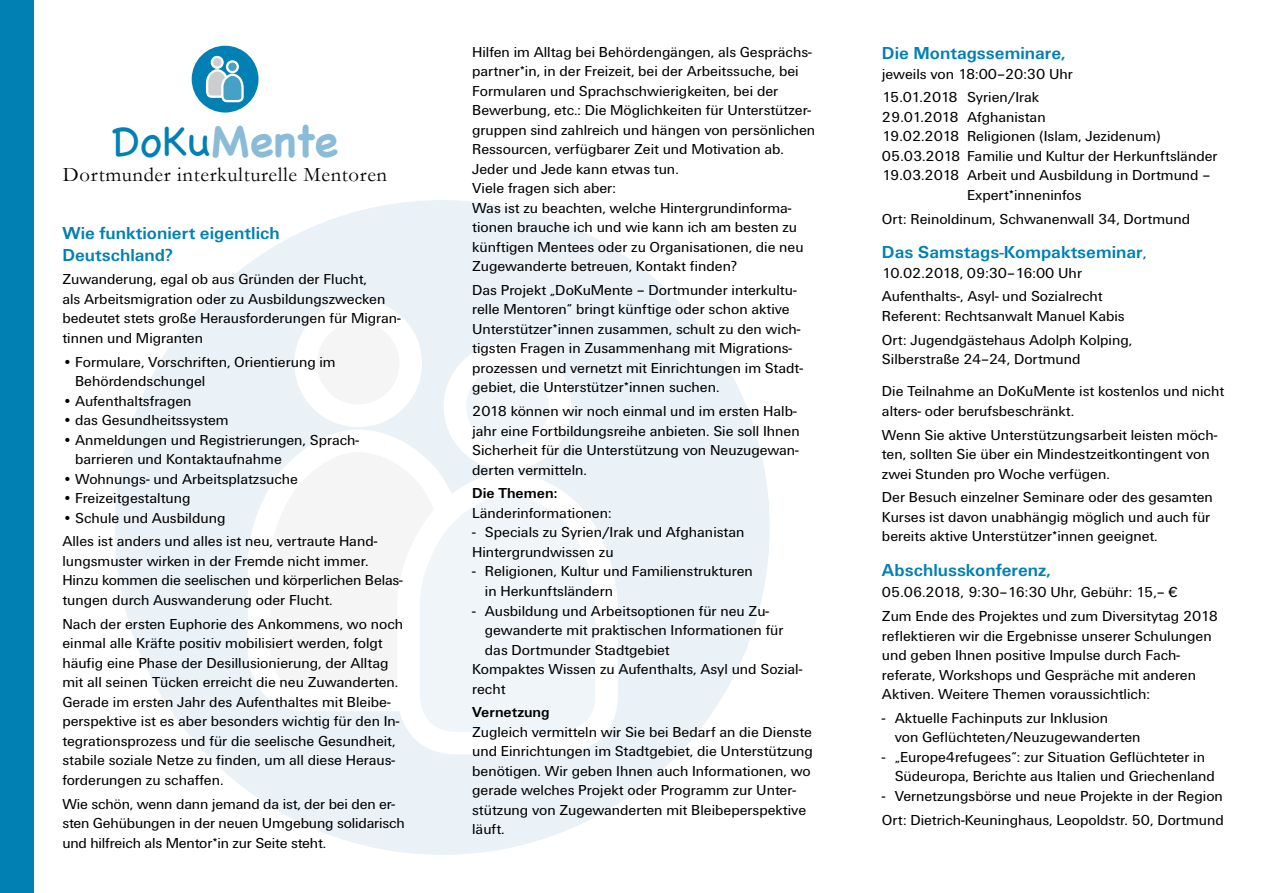
<style>
.page{position:relative;width:1263px;height:893px;background:#fff}
.page>*{position:absolute;margin:0;border:0;box-sizing:border-box;transform-origin:0 0}
.t1{font:700 43.8px "Chalkboard";letter-spacing:-.02em;color:#8abbd7}
.t2{font:20.7px "Garamond";letter-spacing:.03em;color:#000}
.Subhead{font:700 18px/21.6px "U001 T";color:#0080b3}
.Fließtext_linksbündi{font:700 18px "U001 T";color:#0080b3}
.Fließtext_linksbündi-2{font:15px/19.5px "U001 T";color:#000}
.Einzug{font:15px/19.5px "U001 T";color:#000}
.Subhead-2{font:15px "U001 T";color:#000}
.Subhead_schwarz{font:700 15px "U001 T";color:#000}
.s1{font-weight:400;color:#0080b3}
.s2{font-weight:400;font-size:16.5px;color:#00519e}
</style>
<div class="page">
<div style="left:115px;top:200px;width:655px;height:655px;background:#eaf1f7;border-radius:50%"></div>
<svg style="left:248px;top:420px;width:225px;height:291px"></svg>
<div style="left:306px;top:311px;width:105px;height:105px;background:#f5f5f6;border-radius:50%"></div>
<div style="left:294px;top:299px;width:128px;height:128px;border:23px solid #fff;border-radius:50%"></div>
<svg style="left:386px;top:461px;width:232px;height:293px"></svg>
<div style="left:455px;top:354px;width:105px;height:105px;background:#f0f5f9;border-radius:50%"></div>
<div style="left:444px;top:343px;width:127px;height:127px;border:23px solid #fff;border-radius:50%"></div>
<div style="left:0;top:0;width:34px;height:893px;background:#0080b3"></div>
<div style="left:192px;top:46px;width:66px;height:67px;background:#0080b3;border-radius:50%"></div>
<div style="left:212px;top:57px;width:11px;height:11px;background:#cbcdce;border-radius:50%"></div>
<div style="left:211px;top:56px;width:13px;height:13px;border:2px solid #fff;border-radius:50%"></div>
<svg style="left:205px;top:67px;width:39px;height:36px"></svg>
<div style="left:227px;top:61px;width:11px;height:11px;background:#46a1c7;border-radius:50%"></div>
<div style="left:226px;top:60px;width:13px;height:13px;border:2px solid #fff;border-radius:50%"></div>
<p class="t1" style="left:112px;top:115px;width:227px"><span class="s1">DoKu</span>Mente</p>
<p class="t2" style="left:63px;top:163px;width:326px">Dortmunder interkulturelle Mentoren</p>
<p class="Subhead" style="left:62px;top:222px;width:219px">Wie funktioniert eigentlich<br>Deutschland?</p>
<p class="Fließtext_linksbündi-2" style="left:62px;top:270px;width:340px">Zuwanderung, egal ob aus Gründen der Flucht,<br>als Arbeitsmigration oder zu Ausbildungszwecken bedeutet stets große Herausforderungen für Migran&shy;tinnen und Migranten</p>
<p class="Einzug" style="left:75px;top:352px;width:262px;text-indent:-13px">• Formulare, Vorschriften, Orientierung im<br>Behördendschungel</p>
<p class="Einzug" style="left:62px;top:391px;width:131px">• Aufenthaltsfragen</p>
<p class="Einzug" style="left:62px;top:411px;width:168px">• das Gesundheitssystem</p>
<p class="Einzug" style="left:75px;top:430px;width:285px;text-indent:-13px">• Anmeldungen und Registrierungen, Sprach&shy;barrieren und Kontaktaufnahme</p>
<p class="Einzug" style="left:62px;top:469px;width:237px">• Wohnungs- und Arbeitsplatzsuche</p>
<p class="Einzug" style="left:62px;top:489px;width:130px">• Freizeitgestaltung</p>
<p class="Einzug" style="left:62px;top:508px;width:165px">• Schule und Ausbildung</p>
<p class="Fließtext_linksbündi-2" style="left:62px;top:532px;width:342px">Alles ist anders und alles ist neu, vertraute Hand&shy;lungsmuster wirken in der Fremde nicht immer.<br>Hinzu kommen die seelischen und körperlichen Belas&shy;tungen durch Auswanderung oder Flucht.</p>
<p class="Fließtext_linksbündi-2" style="left:62px;top:614px;width:342px">Nach der ersten Euphorie des Ankommens, wo noch einmal alle Kräfte positiv mobilisiert werden, folgt häufig eine Phase der Desillusionierung, der Alltag mit all seinen Tücken erreicht die neu Zuwanderten.<br>Gerade im ersten Jahr des Aufenthaltes mit Bleibe&shy;perspektive ist es aber besonders wichtig für den In&shy;tegrationsprozess und für die seelische Gesundheit, stabile soziale Netze zu finden, um all diese Heraus&shy;forderungen zu schaffen.</p>
<p class="Fließtext_linksbündi-2" style="left:62px;top:794px;width:344px">Wie schön, wenn dann jemand da ist, der bei den er&shy;sten Gehübungen in der neuen Umgebung solidarisch und hilfreich als Mentor*in zur Seite steht.</p>
<p class="Fließtext_linksbündi-2" style="left:472px;top:42px;width:345px">Hilfen im Alltag bei Behördengängen, als Gesprächs&shy;partner*in, in der Freizeit, bei der Arbeitssuche, bei Formularen und Sprachschwierigkeiten, bei der Bewerbung, etc.: Die Möglichkeiten für Unterstützer&shy;gruppen sind zahlreich und hängen von persönlichen Ressourcen, verfügbarer Zeit und Motivation ab.<br>Jeder und Jede kann etwas tun.<br>Viele fragen sich aber:<br>Was ist zu beachten, welche Hintergrundinforma&shy;tionen brauche ich und wie kann ich am besten zu künftigen Mentees oder zu Organisationen, die neu Zugewanderte betreuen, Kontakt finden?</p>
<p class="Fließtext_linksbündi-2" style="left:472px;top:280px;width:332px">Das Projekt „DoKuMente – Dortmunder interkultu&shy;relle Mentoren“ bringt künftige oder schon aktive Unterstützer*innen zusammen, schult zu den wich&shy;tigsten Fragen in Zusammenhang mit Migrations&shy;prozessen und vernetzt mit Einrichtungen im Stadt&shy;gebiet, die Unterstützer*innen suchen.</p>
<p class="Fließtext_linksbündi-2" style="left:472px;top:402px;width:329px">2018 können wir noch einmal und im ersten Halb&shy;jahr eine Fortbildungsreihe anbieten. Sie soll Ihnen Sicherheit für die Unterstützung von Neuzugewan&shy;derten vermitteln.</p>
<p class="Subhead_schwarz" style="left:472px;top:485px;width:87px">Die Themen:</p>
<p class="Einzug" style="left:472px;top:503px;width:141px">Länderinformationen:</p>
<p class="Einzug" style="left:472px;top:523px;width:274px">- Specials zu Syrien/Irak und Afghanistan</p>
<p class="Einzug" style="left:472px;top:542px;width:143px">Hintergrundwissen zu</p>
<p class="Einzug" style="left:485px;top:562px;width:269px;text-indent:-13px">- Religionen, Kultur und Familienstrukturen in Herkunftsländern</p>
<p class="Einzug" style="left:485px;top:601px;width:300px;text-indent:-13px">- Ausbildung und Arbeitsoptionen für neu Zu&shy;gewanderte mit praktischen Informationen für das Dortmunder Stadtgebiet</p>
<p class="Fließtext_linksbündi-2" style="left:472px;top:659px;width:332px">Kompaktes Wissen zu Aufenthalts, Asyl und Sozial&shy;recht</p>
<p class="Subhead_schwarz" style="left:472px;top:704px;width:79px">Vernetzung</p>
<p class="Fließtext_linksbündi-2" style="left:472px;top:722px;width:342px">Zugleich vermitteln wir Sie bei Bedarf an die Dienste und Einrichtungen im Stadtgebiet, die Unterstützung benötigen. Wir geben Ihnen auch Informationen, wo gerade welches Projekt oder Programm zur Unter&shy;stützung von Zugewanderten mit Bleibeperspektive läuft.</p>
<p class="Subhead" style="left:882px;top:43px;width:185px">Die Montagsseminare,</p>
<p class="Subhead-2" style="left:882px;top:65px;width:192px">jeweils von 18:00–20:30 Uhr</p>
<p class="Fließtext_linksbündi-2" style="left:882px;top:88px;width:159px">15.01.2018 Syrien/Irak</p>
<p class="Fließtext_linksbündi-2" style="left:882px;top:107px;width:165px">29.01.2018 Afghanistan</p>
<p class="Fließtext_linksbündi-2" style="left:882px;top:127px;width:280px">19.02.2018 Religionen (Islam, Jezidenum)</p>
<p class="Fließtext_linksbündi-2" style="left:882px;top:146px;width:337px">05.03.2018 Familie und Kultur der Herkunftsländer</p>
<p class="Fließtext_linksbündi-2" style="left:882px;top:166px;width:330px">19.03.2018 Arbeit und Ausbildung in Dortmund –</p>
<p class="Fließtext_linksbündi-2" style="left:967px;top:185px;width:116px">Expert*inneninfos</p>
<p class="Fließtext_linksbündi-2" style="left:882px;top:209px;width:310px">Ort: Reinoldinum, Schwanenwall 34, Dortmund</p>
<p class="Subhead" style="left:882px;top:241px;width:266px">Das Samstags-Kompaktseminar<span class="s2">,</span></p>
<p class="Subhead-2" style="left:882px;top:264px;width:202px">10.02.2018, 09:30–16:00 Uhr</p>
<p class="Fließtext_linksbündi-2" style="left:882px;top:287px;width:244px">Aufenthalts-, Asyl- und Sozialrecht<br>Referent: Rechtsanwalt Manuel Kabis</p>
<p class="Fließtext_linksbündi-2" style="left:882px;top:330px;width:252px">Ort: Jugendgästehaus Adolph Kolping,<br>Silberstraße 24–24, Dortmund</p>
<p class="Fließtext_linksbündi-2" style="left:882px;top:382px;width:344px">Die Teilnahme an DoKuMente ist kostenlos und nicht alters- oder berufsbeschränkt.</p>
<p class="Fließtext_linksbündi-2" style="left:882px;top:425px;width:337px">Wenn Sie aktive Unterstützungsarbeit leisten möch&shy;ten, sollten Sie über ein Mindestzeitkontingent von zwei Stunden pro Woche verfügen.</p>
<p class="Fließtext_linksbündi-2" style="left:882px;top:488px;width:332px">Der Besuch einzelner Seminare oder des gesamten<br>Kurses ist davon unabhängig möglich und auch für bereits aktive Unterstützer*innen geeignet.</p>
<p class="Fließtext_linksbündi" style="left:882px;top:560px;width:170px">Abschlusskonferenz,</p>
<p class="Fließtext_linksbündi-2" style="left:882px;top:583px;width:297px">05.06.2018, 9:30–16:30 Uhr, Gebühr: 15,– €</p>
<p class="Fließtext_linksbündi-2" style="left:882px;top:606px;width:337px">Zum Ende des Projektes und zum Diversitytag 2018 reflektieren wir die Ergebnisse unserer Schulungen und geben Ihnen positive Impulse durch Fach&shy;referate, Workshops und Gespräche mit anderen Aktiven. Weitere Themen voraussichtlich:</p>
<p class="Einzug" style="left:895px;top:708px;width:247px;text-indent:-13px">- Aktuelle Fachinputs zur Inklusion<br>von Geflüchteten/Neuzugewanderten</p>
<p class="Einzug" style="left:895px;top:747px;width:322px;text-indent:-13px">- „Europe4refugees“: zur Situation Geflüchteter in<br>Südeuropa, Berichte aus Italien und Griechenland</p>
<p class="Einzug" style="left:882px;top:786px;width:342px">- Vernetzungsbörse und neue Projekte in der Region</p>
<p class="Einzug" style="left:882px;top:810px;width:343px">Ort: Dietrich-Keuninghaus, Leopoldstr. 50, Dortmund</p>
</div>
